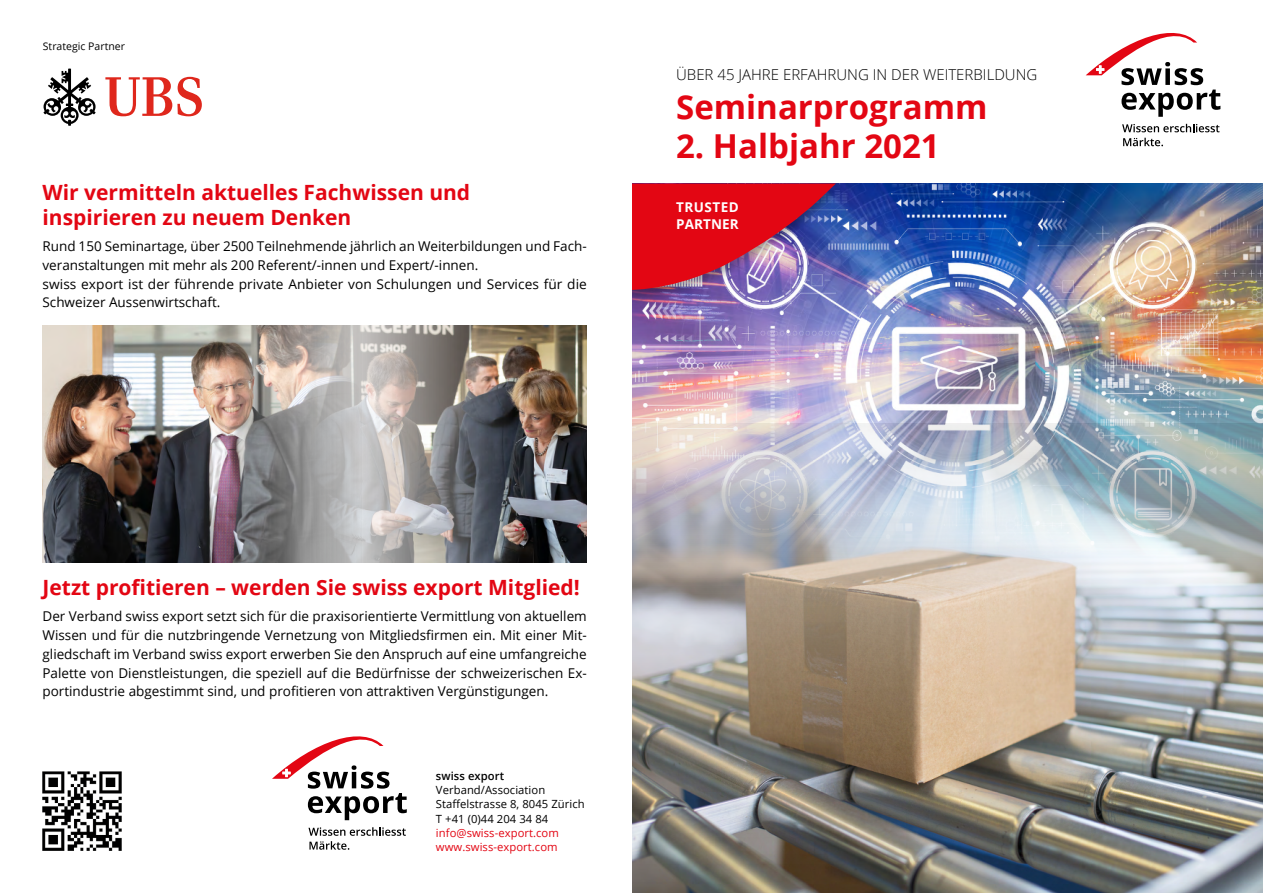
<style>
.page{position:relative;width:1263px;height:893px;background:#fff}
.page>*{position:absolute;margin:0;border:0;box-sizing:border-box;transform-origin:0 0}
.t1{font:700 33px "Open Sans";color:#e30613}
.t2{font:700 21px/25.2px "Open Sans";color:#e30613}
.t3{font:300 15px "Open Sans";color:#000}
.t4{font:13.5px/18.8px "Open Sans";color:#000}
.t5{font:700 13.5px/16.5px "Open Sans";letter-spacing:.025em;color:#fff}
.t6{font:11.25px/14.2px "Open Sans";letter-spacing:.005em;color:#000}
.t7{font:11.25px/14.2px "Open Sans";letter-spacing:.005em;color:#e30613}
.t8{font:600 11.25px "Open Sans";letter-spacing:.005em;color:#000}
.t9{font:10.5px "Open Sans";color:#000}
</style>
<div class="page">
<img style="left:632px;top:559px;width:631px;height:334px">
<img style="left:632px;top:183px;width:631px;height:376px">
<div style="left:613px;top:182px;width:230px;height:122px;background:#000;opacity:.3"></div>
<img style="left:631px;top:183px;width:205px;height:111px">
<svg style="left:1122px;top:124px;width:97px;height:8px"></svg>
<svg style="left:1123px;top:138px;width:40px;height:8px"></svg>
<svg style="left:1086px;top:33px;width:134px;height:84px"></svg>
<div style="left:0;top:0;width:631px;height:893px;background:#fff"></div>
<img style="left:43px;top:771px;width:79px;height:79px">
<svg style="left:44px;top:69px;width:52px;height:57px"></svg>
<svg style="left:105px;top:77px;width:97px;height:39px"></svg>
<svg style="left:308px;top:827px;width:98px;height:23px"></svg>
<svg style="left:272px;top:736px;width:135px;height:84px"></svg>
<img style="left:43px;top:325px;width:262px;height:237px">
<img style="left:305px;top:325px;width:282px;height:237px">
<p class="t9" style="left:43px;top:39px;width:84px">Strategic Partner</p>
<h2 class="t2" style="left:43px;top:179px;width:429px">Wir vermitteln aktuelles Fachwissen und inspirieren zu neuem Denken</h2>
<p class="t4" style="left:43px;top:236px;width:546px">Rund 150 Seminartage, über 2500 Teilnehmende jährlich an Weiterbildungen und Fach&shy;veranstaltungen mit mehr als 200 Referent/-innen und Expert/-innen.<br>swiss export ist der führende private Anbieter von Schulungen und Services für die Schweizer Aussenwirtschaft.</p>
<p class="t3" style="left:676px;top:64px;width:363px">ÜBER 45 JAHRE ERFAHRUNG IN DER WEITERBILDUNG</p>
<h1 class="t1" style="left:676px;top:83px;width:313px">Seminarprogramm</h1>
<h1 class="t1" style="left:676px;top:122px;width:265px">2. Halbjahr 2021</h1>
<p class="t5" style="left:676px;top:199px;width:64px">TRUSTED<br>PARTNER</p>
<h2 class="t2" style="left:43px;top:574px;width:539px">Jetzt profitieren – werden Sie swiss export Mitglied!</h2>
<p class="t4" style="left:43px;top:607px;width:546px;text-align:justify">Der Verband swiss export setzt sich für die praxisorientierte Vermittlung von aktuellem Wissen und für die nutzbringende Vernetzung von Mitgliedsfirmen ein. Mit einer Mit&shy;gliedschaft im Verband swiss export erwerben Sie den Anspruch auf eine umfangreiche Palette von Dienstleistungen, die speziell auf die Bedürfnisse der schweizerischen Ex&shy;portindustrie abgestimmt sind, und profitieren von attraktiven Vergünstigungen.</p>
<p class="t8" style="left:436px;top:768px;width:70px">swiss export</p>
<p class="t6" style="left:436px;top:783px;width:150px">Verband/Association<br>Staffelstrasse 8, 8045 Zürich<br>T +41 (0)44 204 34 84</p>
<p class="t7" style="left:436px;top:825px;width:124px">info@swiss-export.com www.swiss-export.com</p>
</div>
